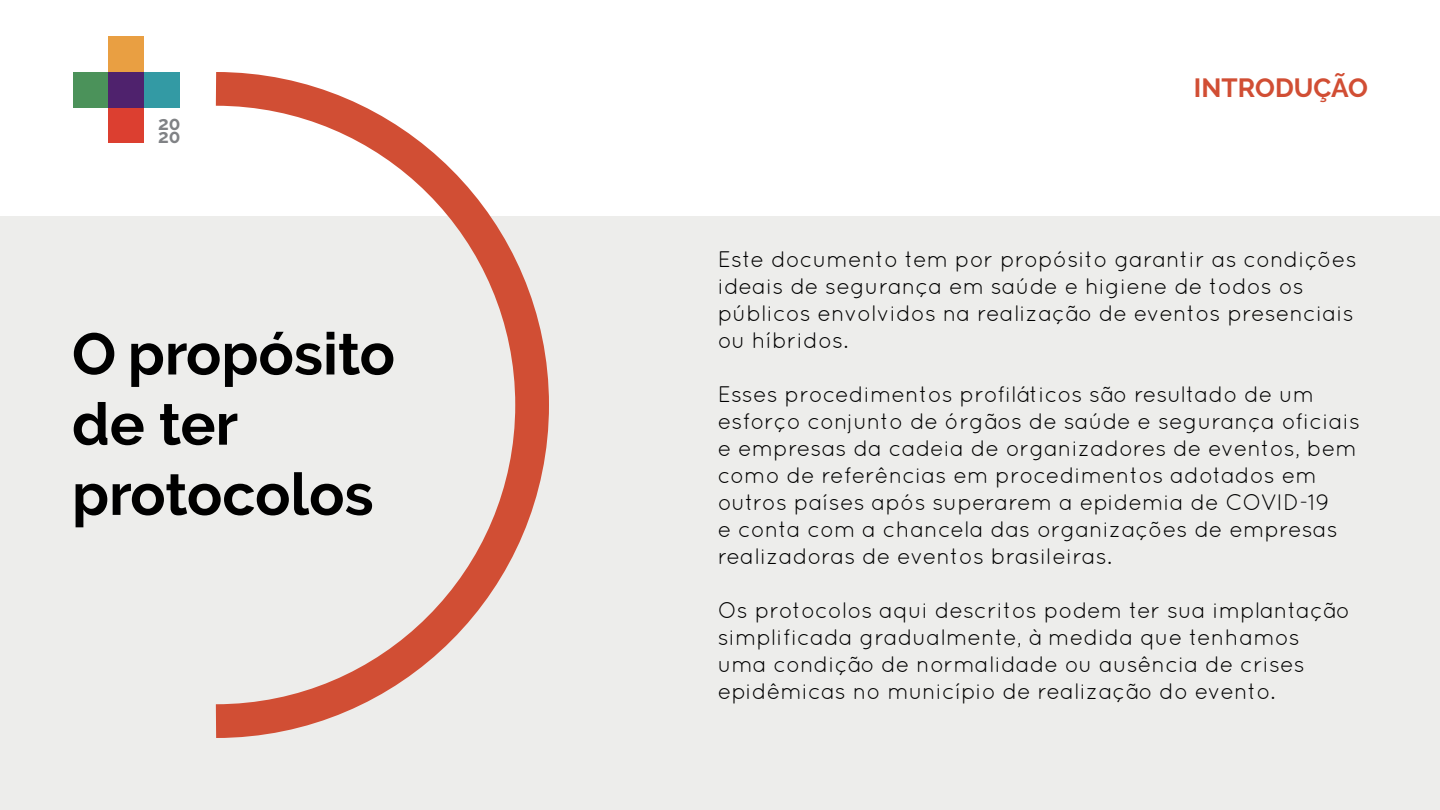
<style>
.page{position:relative;width:1440px;height:810px;background:#fff}
.page>*{position:absolute;margin:0;border:0;box-sizing:border-box;transform-origin:0 0}
.t1{font:700 58.5px/70.2px "Raleway";color:#000}
.t2{font:700 26.25px "Raleway";color:#d14e34}
.t3{font:22.5px/27px "Quicksand";color:#000}
.t4{font:700 19.05px "Raleway";color:#808285}
</style>
<div class="page">
<div style="left:0;top:216px;width:1440px;height:594px;background:#ededeb"></div>
<div style="left:109px;top:36px;width:35px;height:36px;background:#e99f42"></div>
<div style="left:144px;top:72px;width:36px;height:35px;background:#339aa4"></div>
<div style="left:109px;top:107px;width:35px;height:36px;background:#dc3f30"></div>
<div style="left:73px;top:72px;width:36px;height:35px;background:#4b925a"></div>
<div style="left:109px;top:72px;width:35px;height:35px;background:#4f226d"></div>
<svg style="left:215px;top:72px;width:334px;height:666px"></svg>
<p class="t4" style="left:158px;top:113px;width:24px">20</p>
<p class="t4" style="left:158px;top:126px;width:24px">20</p>
<h1 class="t1" style="left:72px;top:319px;width:325px">O propósito de ter protocolos</h1>
<p class="t2" style="left:1194px;top:73px;width:176px">INTRODUÇÃO</p>
<p class="t3" style="left:718px;top:245px;width:640px">Este documento tem por propósito garantir as condições ideais de segurança em saúde e higiene de todos os públicos envolvidos na realização de eventos presenciais ou híbridos.</p>
<p class="t3" style="left:718px;top:380px;width:644px">Esses procedimentos profiláticos são resultado de um esforço conjunto de órgãos de saúde e segurança oficiais e empresas da cadeia de organizadores de eventos, bem como de referências em procedimentos adotados em outros países após superarem a epidemia de COVID-19<br>e conta com a chancela das organizações de empresas realizadoras de eventos brasileiras.</p>
<p class="t3" style="left:718px;top:596px;width:634px">Os protocolos aqui descritos podem ter sua implantação simplificada gradualmente, à medida que tenhamos uma condição de normalidade ou ausência de crises epidêmicas no município de realização do evento.</p>
</div>
